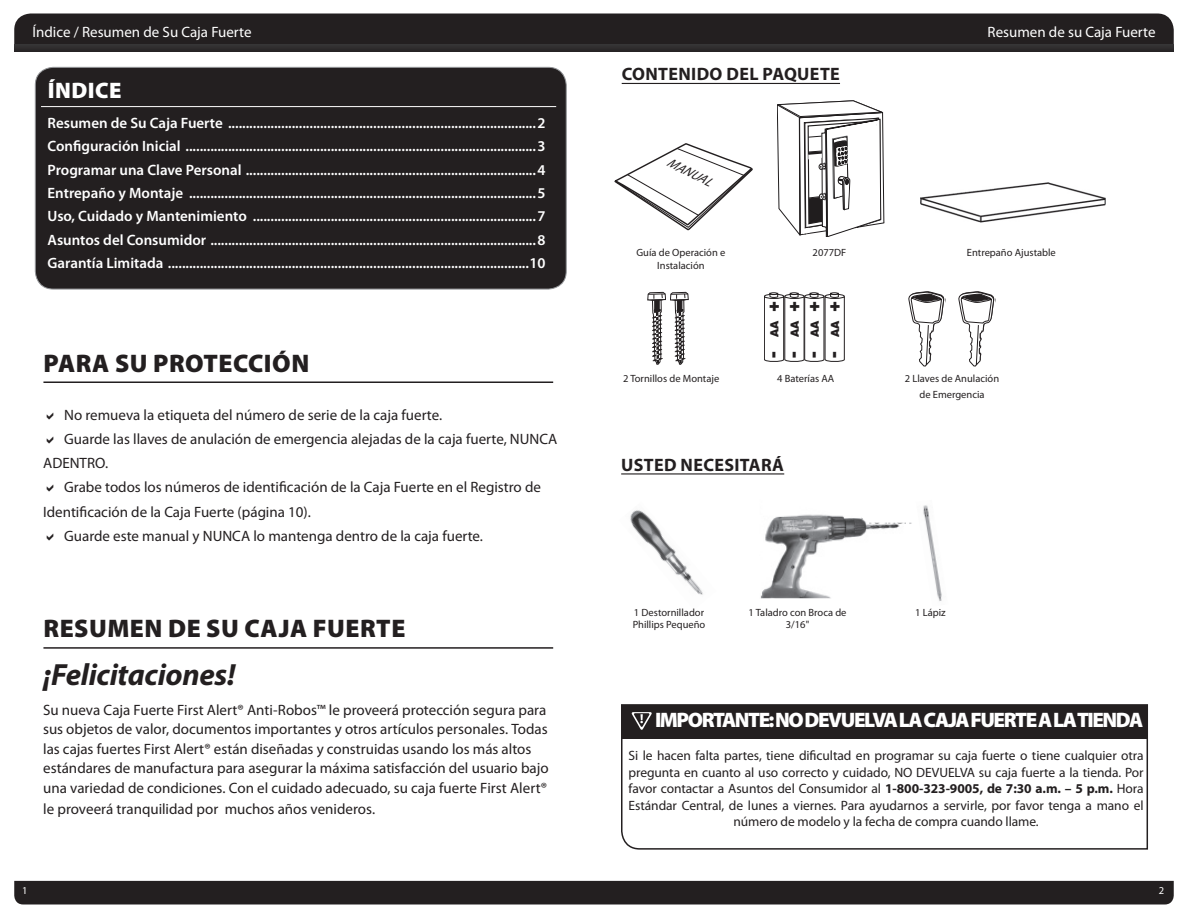
<style>
.page{position:relative;width:1188px;height:918px;background:#fff}
.page>*{position:absolute;margin:0;border:0;box-sizing:border-box;transform-origin:0 0}
.t1{font:italic 700 30.75px "Myriad Pro";letter-spacing:-.01em;color:#231f20}
.t2{font:900 25.5px "Myriad Pro";letter-spacing:.02em;color:#231f20}
.t3{font:900 22.5px "Myriad Pro";letter-spacing:.02em;color:#fff}
.t4{font:900 21px "Myriad Pro";letter-spacing:-.07em;color:#fff}
.t5{font:900 18.15px "Helvetica Neue";color:#231f20}
.t6{font:700 18px "Myriad Pro";letter-spacing:.02em;color:#231f20}
.t7{font:600 15px/23.4px "Myriad Pro";color:#fff;text-align:justify}
.t8{font:15px/19.5px "Myriad Pro";color:#231f20}
.t9{font:15px "Myriad Pro";color:#fff}
.t10{font:13.5px/16.5px "Myriad Pro";letter-spacing:-.005em;color:#231f20;text-align:center}
.t11{font:italic 13.05px "Myriad Pro";color:#231f20}
.t12{font:900 11.4px/20.2px "Helvetica Neue";color:#231f20;text-align:justify}
.t13{font:10.5px/12.6px "Myriad Pro";color:#231f20;text-align:center}
.t14{font:10.5px "Myriad Pro";color:#fff}
.s1{font-weight:700}
</style>
<div class="page">
<svg style="left:14px;top:14px;width:1160px;height:37px;background:#252122"></svg>
<div style="left:14px;top:45px;width:580px;height:6px;background:#2f2c2d"></div>
<div style="left:14px;top:881px;width:1160px;height:23px;background:#231f20"></div>
<img style="left:760px;top:514px;width:152px;height:84px">
<img style="left:923px;top:505px;width:19px;height:96px">
<img style="left:630px;top:510px;width:73px;height:85px">
<img style="left:921px;top:182px;width:184px;height:41px">
<div style="left:35px;top:67px;width:531px;height:222px;background:#231f20;border-radius:18px"></div>
<div style="left:35px;top:67px;width:532px;height:222px;border:1px solid #939598;border-radius:18px"></div>
<hr style="left:43px;top:381px;width:510px;height:2px;background:#231f20">
<hr style="left:43px;top:647px;width:510px;height:2px;background:#231f20">
<hr style="left:622px;top:83px;width:218px;height:1px;background:#231f20">
<hr style="left:621px;top:473px;width:163px;height:2px;background:#231f20">
<hr style="left:41px;top:106px;width:515px;height:1px;background:#fff">
<svg style="left:621px;top:704px;width:527px;height:146px"></svg>
<div style="left:621px;top:705px;width:526px;height:34px;background:#231f20"></div>
<svg style="left:631px;top:712px;width:21px;height:18px"></svg>
<svg style="left:909px;top:291px;width:36px;height:76px"></svg>
<svg style="left:764px;top:292px;width:81px;height:70px"></svg>
<svg style="left:647px;top:292px;width:41px;height:73px"></svg>
<svg style="left:777px;top:101px;width:107px;height:136px"></svg>
<svg style="left:614px;top:143px;width:139px;height:88px"></svg>
<svg style="left:959px;top:291px;width:36px;height:76px"></svg>
<p class="t9" style="left:32px;top:23px;width:221px">Índice / Resumen de Su Caja Fuerte</p>
<p class="t9" style="left:988px;top:23px;width:170px">Resumen de su Caja Fuerte</p>
<h3 class="t3" style="left:48px;top:75px;width:75px">ÍNDICE</h3>
<p class="t7" style="left:48px;top:111px;width:499px">Resumen de Su Caja Fuerte .......................................................................................2<br>Configuración Inicial ...................................................................................................3<br>Programar una Clave Personal ..................................................................................4<br>Entrepaño y Montaje ..................................................................................................5<br>Uso, Cuidado y Mantenimiento ................................................................................7<br>Asuntos del Consumidor ............................................................................................8<br>Garantía Limitada ......................................................................................................10</p>
<p class="t6" style="left:622px;top:63px;width:220px">CONTENIDO DEL PAQUETE</p>
<p class="t11" style="left:671px;top:154px;width:49px;rotate:26deg">MANUAL</p>
<p class="t13" style="left:637px;top:246px;width:90px">Guía de Operación e</p>
<p class="t13" style="left:813px;top:246px;width:35px">2077DF</p>
<p class="t13" style="left:657px;top:259px;width:49px">Instalación</p>
<p class="t13" style="left:967px;top:246px;width:90px">Entrepaño Ajustable</p>
<p class="t5" style="left:787px;top:301px;width:12px;rotate:90deg">+</p>
<p class="t5" style="left:807px;top:301px;width:12px;rotate:90deg">+</p>
<p class="t5" style="left:827px;top:301px;width:12px;rotate:90deg">+</p>
<p class="t5" style="left:848px;top:301px;width:12px;rotate:90deg">+</p>
<h2 class="t2" style="left:43px;top:346px;width:267px">PARA SU PROTECCIÓN</h2>
<p class="t8" style="left:64px;top:405px;width:380px">No remueva la etiqueta del número de serie de la caja fuerte.</p>
<p class="t8" style="left:64px;top:429px;width:495px">Guarde las llaves de anulación de emergencia alejadas de la caja fuerte, NUNCA</p>
<p class="t8" style="left:43px;top:453px;width:66px">ADENTRO.</p>
<p class="t8" style="left:64px;top:477px;width:478px">Grabe todos los números de identificación de la Caja Fuerte en el Registro de</p>
<p class="t8" style="left:43px;top:502px;width:269px">Identificación de la Caja Fuerte (página 10).</p>
<p class="t8" style="left:64px;top:526px;width:420px">Guarde este manual y NUNCA lo mantenga dentro de la caja fuerte.</p>
<h2 class="t2" style="left:43px;top:612px;width:363px">RESUMEN DE SU CAJA FUERTE</h2>
<h1 class="t1" style="left:43px;top:655px;width:194px">¡Felicitaciones!</h1>
<p class="t8" style="left:43px;top:700px;width:507px">Su nueva Caja Fuerte First Alert® Anti-Robos™ le proveerá protección segura para sus objetos de valor, documentos importantes y otros artículos personales. Todas las cajas fuertes First Alert® están diseñadas y construidas usando los más altos estándares de manufactura para asegurar la máxima satisfacción del usuario bajo una variedad de condiciones. Con el cuidado adecuado, su caja fuerte First Alert®</p>
<p class="t8" style="left:43px;top:799px;width:334px">le proveerá tranquilidad por muchos años venideros.</p>
<p class="t12" style="left:764px;top:337px;width:18px;rotate:-90deg">AA AA AA AA</p>
<p class="t13" style="left:623px;top:372px;width:98px">2 Tornillos de Montaje</p>
<p class="t5" style="left:787px;top:351px;width:9px;rotate:90deg">-</p>
<p class="t5" style="left:807px;top:351px;width:9px;rotate:90deg">-</p>
<p class="t5" style="left:827px;top:351px;width:9px;rotate:90deg">-</p>
<p class="t5" style="left:847px;top:351px;width:9px;rotate:90deg">-</p>
<p class="t13" style="left:777px;top:372px;width:59px">4 Baterías AA</p>
<p class="t6" style="left:621px;top:453px;width:164px">USTED NECESITARÁ</p>
<p class="t13" style="left:633px;top:606px;width:74px;text-align:left">1 Destornillador<br>Phillips Pequeño</p>
<p class="t13" style="left:749px;top:606px;width:99px">1 Taladro con Broca de<br>3/16"</p>
<p class="t13" style="left:905px;top:371px;width:96px;line-height:15.9px">2 Llaves de Anulación de Emergencia</p>
<p class="t13" style="left:915px;top:606px;width:32px">1 Lápiz</p>
<h3 class="t4" style="left:655px;top:706px;width:490px">IMPORTANTE: NO DEVUELVA LA CAJA FUERTE A LA TIENDA</h3>
<p class="t10" style="left:629px;top:747px;width:517px">Si le hacen falta partes, tiene dificultad en programar su caja fuerte o tiene cualquier otra pregunta en cuanto al uso correcto y cuidado, NO DEVUELVA su caja fuerte a la tienda. Por favor contactar a Asuntos del Consumidor al <span class="s1">1-800-323-9005, de 7:30 a.m. – 5 p.m.</span> Hora Estándar Central, de lunes a viernes. Para ayudarnos a servirle, por favor tenga a mano el número de modelo y la fecha de compra cuando llame.</p>
<p class="t14" style="left:22px;top:884px;width:7px">1</p>
<p class="t14" style="left:1159px;top:884px;width:7px">2</p>
</div>
